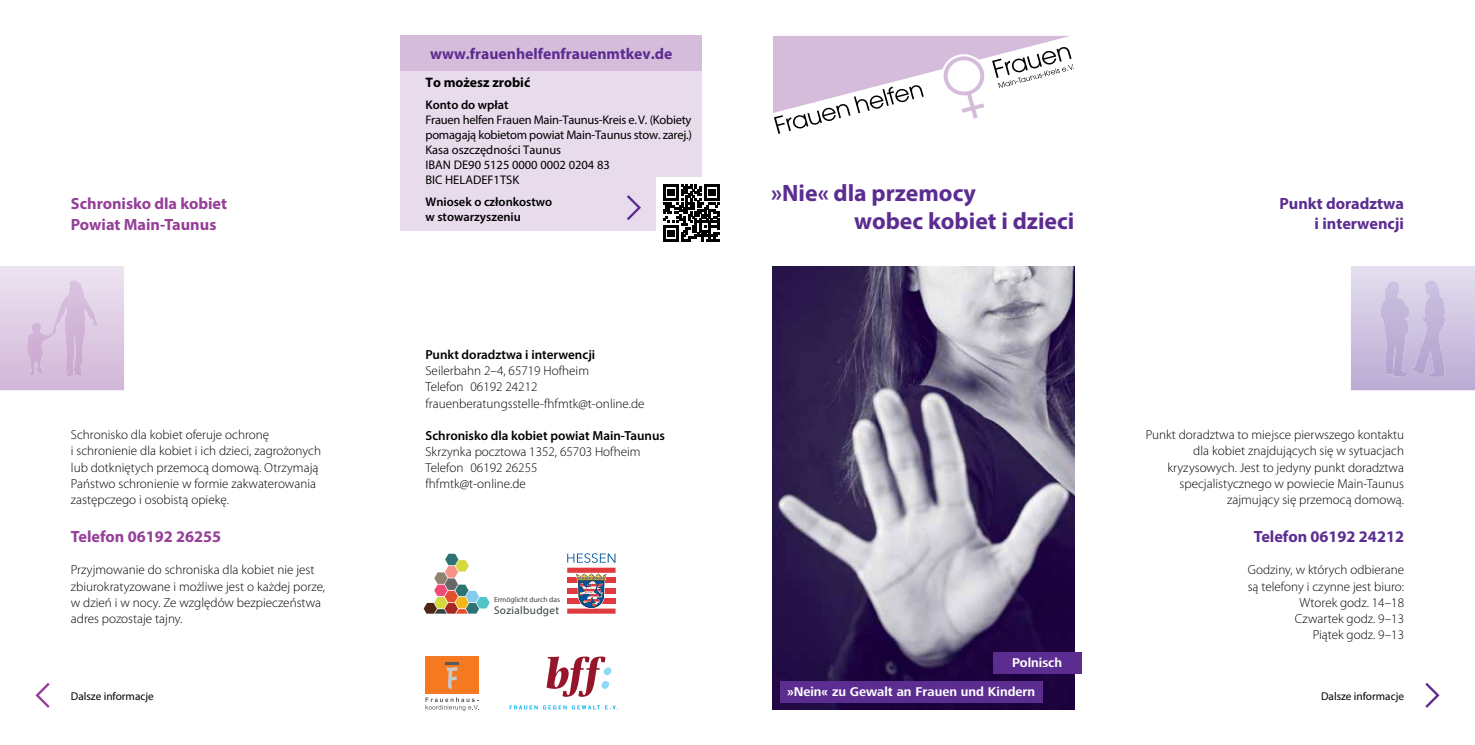
<style>
.page{position:relative;width:1475px;height:745px;background:#fff}
.page>*{position:absolute;margin:0;border:0;box-sizing:border-box;transform-origin:0 0}
.t1{font:700 23.75px/28.5px "Myriad Pro";color:#5c2d91}
.t2{font:700 16.25px/21.2px "Myriad Pro";color:#953f98}
.t3{font:700 16.25px/19.5px "Myriad Pro";color:#5c2d91;text-align:right}
.t4{font:700 15.62px "Myriad Pro";color:#5c2d91}
.t5{font:700 13.75px "Myriad Pro";color:#000}
.t6{font:300 13.12px/16.2px "Myriad Pro";color:#000}
.t7{font:600 13.12px "Myriad Pro";color:#000}
.t8{font:700 13.12px "Frutiger Next LT";color:#fff}
.t9{font:12.5px/15px "Myriad Pro";letter-spacing:-.02em;color:#000}
.t10{font:600 12.5px/15px "Myriad Pro";color:#000}
.t11{font:11.25px "Myriad Pro";color:#000}
.t12{font:11.12px "Myriad Pro";letter-spacing:.03em;color:#374140}
.t13{font:7.38px "Myriad Pro";color:#374140}
</style>
<div class="page">
<img style="left:772px;top:266px;width:302px;height:443px">
<svg style="left:773px;top:36px;width:301px;height:98px"></svg>
<img style="left:1411px;top:280px;width:33px;height:96px">
<img style="left:1380px;top:281px;width:29px;height:95px">
<svg style="left:0;top:266px;width:124px;height:124px;background:#ddc9e2"></svg>
<div style="left:400px;top:71px;width:302px;height:159px;background:#e7dbec"></div>
<div style="left:400px;top:35px;width:302px;height:36px;background:#d5bcdb"></div>
<svg style="left:35px;top:683px;width:15px;height:24px"></svg>
<svg style="left:1425px;top:683px;width:14px;height:24px"></svg>
<div style="left:656px;top:177px;width:70px;height:71px;background:#fff"></div>
<svg style="left:663px;top:184px;width:56px;height:57px"></svg>
<svg style="left:627px;top:195px;width:14px;height:25px"></svg>
<div style="left:425px;top:656px;width:53px;height:54px;background:linear-gradient(to right,#fff,#fff)"></div>
<div style="left:425px;top:656px;width:53px;height:37px;background:#f47920"></div>
<svg style="left:445px;top:662px;width:13px;height:26px"></svg>
<svg style="left:425px;top:697px;width:54px;height:13px"></svg>
<svg style="left:509px;top:705px;width:107px;height:4px"></svg>
<svg style="left:546px;top:656px;width:65px;height:40px"></svg>
<svg style="left:423px;top:553px;width:66px;height:60px"></svg>
<svg style="left:567px;top:553px;width:48px;height:60px"></svg>
<div style="left:780px;top:680px;width:262px;height:22px;background:#5c2d91"></div>
<div style="left:992px;top:652px;width:89px;height:21px;background:#5c2d91"></div>
<p class="t2" style="left:71px;top:192px;width:158px">Schronisko dla kobiet<br>Powiat Main-Taunus</p>
<p class="t6" style="left:71px;top:426px;width:251px">Schronisko dla kobiet oferuje ochronę<br>i schronienie dla kobiet i ich dzieci, zagrożonych lub dotkniętych przemocą domową. Otrzymają Państwo schronienie w formie zakwaterowania zastępczego i osobistą opiekę.</p>
<p class="t2" style="left:71px;top:524px;width:152px">Telefon 06192 26255</p>
<p class="t6" style="left:71px;top:561px;width:256px">Przyjmowanie do schroniska dla kobiet nie jest zbiurokratyzowane i możliwe jest o każdej porze, w dzień i w nocy. Ze względów bezpieczeństwa adres pozostaje tajny.</p>
<p class="t4" style="left:430px;top:44px;width:243px">www.frauenhelfenfrauenmtkev.de</p>
<p class="t5" style="left:425px;top:74px;width:106px">To możesz zrobić</p>
<p class="t10" style="left:425px;top:97px;width:85px">Konto do wpłat</p>
<p class="t9" style="left:425px;top:112px;width:268px">Frauen helfen Frauen Main-Taunus-Kreis e.V. (Kobiety pomagają kobietom powiat Main-Taunus stow. zarej.)<br>Kasa oszczędności Taunus<br>IBAN DE90 5125 0000 0002 0204 83<br>BIC HELADEF1TSK</p>
<p class="t10" style="left:425px;top:194px;width:128px">Wniosek o członkostwo w stowarzyszeniu</p>
<p class="t7" style="left:425px;top:346px;width:171px">Punkt doradztwa i interwencji</p>
<p class="t6" style="left:425px;top:362px;width:221px">Seilerbahn 2–4, 65719 Hofheim<br>Telefon 06192 24212 frauenberatungsstelle-fhfmtk@t-online.de</p>
<p class="t7" style="left:425px;top:426px;width:241px">Schronisko dla kobiet powiat Main-Taunus</p>
<p class="t6" style="left:425px;top:443px;width:217px">Skrzynka pocztowa 1352, 65703 Hofheim<br>Telefon 06192 26255 fhfmtk@t-online.de</p>
<p class="t13" style="left:494px;top:595px;width:67px">Ermöglicht durch das</p>
<p class="t12" style="left:494px;top:602px;width:67px">Sozialbudget</p>
<h1 class="t1" style="left:853px;top:177px;width:222px;text-indent:-83px">»Nie« dla przemocy<br>wobec kobiet i dzieci</h1>
<p class="t3" style="left:1279px;top:193px;width:126px">Punkt doradztwa i interwencji</p>
<p class="t8" style="left:1011px;top:655px;width:52px">Polnisch</p>
<p class="t6" style="left:1145px;top:426px;width:260px;text-align:right">Punkt doradztwa to miejsce pierwszego kontaktu dla kobiet znajdujących się w sytuacjach kryzysowych. Jest to jedyny punkt doradztwa specjalistycznego w powiecie Main-Taunus zajmujący się przemocą domową.</p>
<p class="t3" style="left:1253px;top:525px;width:152px">Telefon 06192 24212</p>
<p class="t6" style="left:1247px;top:561px;width:158px;text-align:right">Godziny, w których odbierane są telefony i czynne jest biuro:<br>Wtorek godz. 14–18<br>Czwartek godz. 9–13<br>Piątek godz. 9–13</p>
<p class="t8" style="left:787px;top:683px;width:250px">»Nein« zu Gewalt an Frauen und Kindern</p>
<p class="t11" style="left:71px;top:689px;width:84px">Dalsze informacje</p>
<p class="t11" style="left:1320px;top:689px;width:84px">Dalsze informacje</p>
</div>
